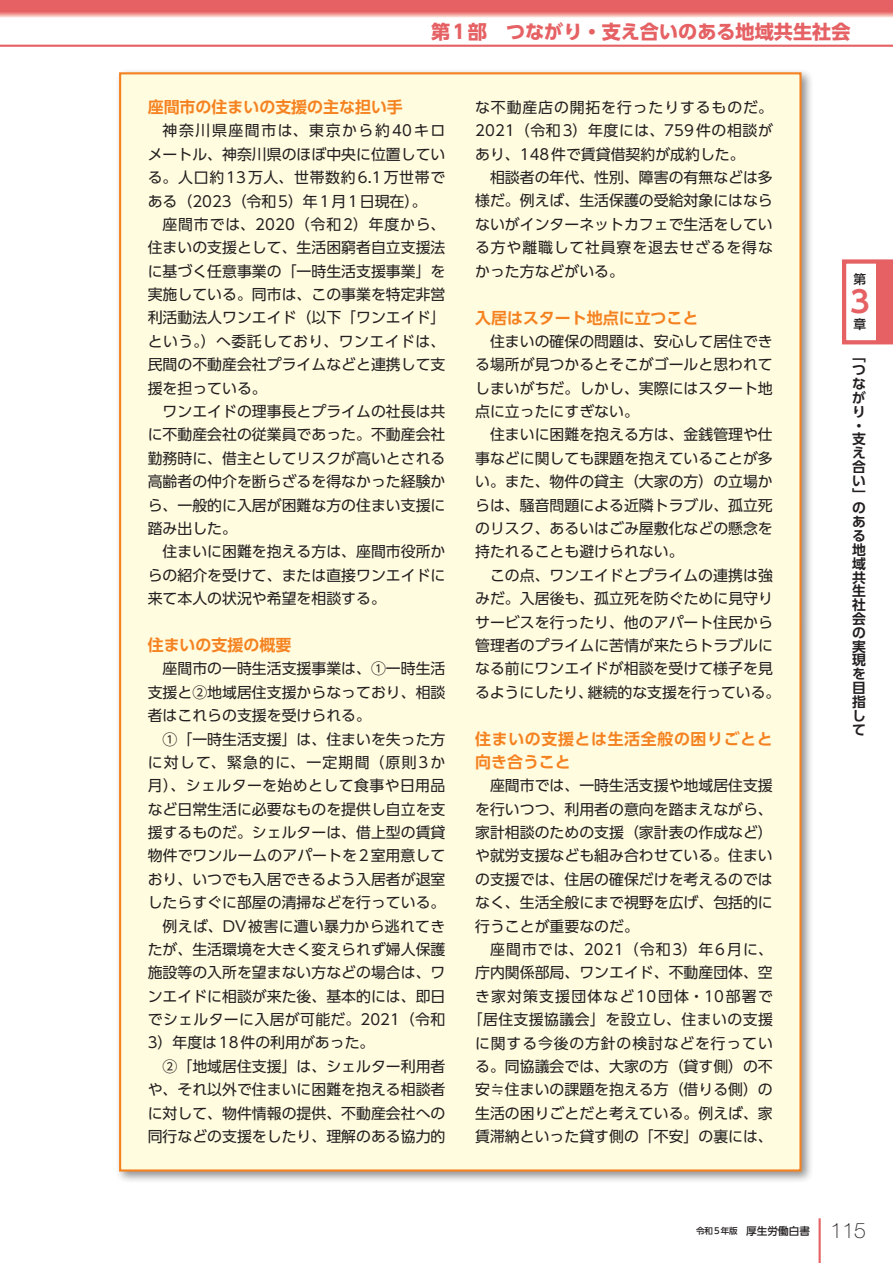
<style>
.page{position:relative;width:893px;height:1263px;background:#fff}
.page>*{position:absolute;margin:0;border:0;box-sizing:border-box;transform-origin:0 0}
.t1{font:700 29.7px "UD Shin Go Pr 6 N De";color:#e56164}
.t2{font:700 19.2px "UD Shin Go Pr 6 N";color:#e56164}
.t3{font:700 15.9px "UD Shin Go Pr 6 N De";color:#f58220}
.t4{font:700 15.9px/23.4px "UD Shin Go Pr 6 N De";letter-spacing:.04em;color:#f58220}
.t5{font:14.85px/23.4px "UD Shin Go Pr 6 N";color:#231f20;text-align:justify}
.t6{font:14.85px "UD Shin Go Pr 6 N";letter-spacing:.025em;color:#231f20}
.t7{font:14.85px "UD Shin Go Pr 6 N";letter-spacing:.03em;color:#231f20}
.t8{font:14.85px "UD Shin Go Pr 6 N";letter-spacing:.08em;color:#231f20}
.t9{font:14.85px "UD Shin Go Pr 6 N";letter-spacing:.02em;color:#231f20}
.t10{font:700 13.8px/13.8px "UD Shin Go Pr 6 N De";color:#231f20}
.t11{font:500 12.75px "UD Shin Go Pr 6 N";color:#231f20}
.t12{font:500 8.55px "UD Shin Go Pr 6 N";letter-spacing:.065em;color:#231f20}
.s1{font-size:10.65px}
.s2{font-family:"Helvetica Neue LT Std";font-weight:100;font-size:21.3px}
</style>
<div class="page">
<div style="left:115px;top:68px;width:699px;height:1116px;background:#231f20;opacity:.5"></div>
<div style="left:120px;top:73px;width:680px;height:1097px;background:#fffce0"></div>
<hr style="left:819px;top:1218px;width:2px;height:45px;background:#e56164">
<hr style="left:0;top:45px;width:893px;height:2px;background:#e56164">
<svg style="left:0;top:0;width:893px;height:17px;background:#e87475"></svg>
<svg style="left:842px;top:259px;width:51px;height:85px"></svg>
<p class="t2" style="left:431px;top:16px;width:421px">第1部　つながり・支え合いのある地域共生社会</p>
<p class="t3" style="left:148px;top:94px;width:257px">座間市の住まいの支援の主な担い手</p>
<p class="t5" style="left:148px;top:119px;width:299px;text-indent:15px">神奈川県座間市は、東京から約40キロメートル、神奈川県のほぼ中央に位置している。人口約13万人、世帯数約6.1万世帯である（2023（令和5）年1月1日現在）。</p>
<p class="t5" style="left:148px;top:212px;width:299px;text-indent:15px">座間市では、2020（令和2）年度から、住まいの支援として、生活困窮者自立支援法に基づく任意事業の「一時生活支援事業」を実施している。同市は、この事業を特定非営利活動法人ワンエイド（以下「ワンエイド」という。）へ委託しており、ワンエイドは、民間の不動産会社プライムなどと連携して支援を担っている。</p>
<p class="t5" style="left:148px;top:399px;width:299px;text-indent:15px">ワンエイドの理事長とプライムの社長は共に不動産会社の従業員であった。不動産会社勤務時に、借主としてリスクが高いとされる高齢者の仲介を断らざるを得なかった経験から、一般的に入居が困難な方の住まい支援に踏み出した。</p>
<p class="t5" style="left:148px;top:539px;width:299px;text-indent:15px">住まいに困難を抱える方は、座間市役所からの紹介を受けて、または直接ワンエイドに来て本人の状況や希望を相談する。</p>
<p class="t3" style="left:148px;top:632px;width:145px">住まいの支援の概要</p>
<p class="t5" style="left:148px;top:657px;width:299px;text-indent:15px">座間市の一時生活支援事業は、①一時生活支援と②地域居住支援からなっており、相談者はこれらの支援を受けられる。</p>
<p class="t5" style="left:163px;top:727px;width:284px">①「一時生活支援」は、住まいを失った方</p>
<p class="t8" style="left:148px;top:750px;width:299px">に対して、緊急的に、一定期間（原則3か</p>
<p class="t7" style="left:148px;top:774px;width:299px">月）、シェルターを始めとして食事や日用品</p>
<p class="t5" style="left:148px;top:797px;width:299px">など日常生活に必要なものを提供し自立を支</p>
<p class="t5" style="left:148px;top:820px;width:299px">援するものだ。シェルターは、借上型の賃貸</p>
<p class="t5" style="left:148px;top:844px;width:299px">物件でワンルームのアパートを2室用意して</p>
<p class="t5" style="left:148px;top:867px;width:299px">おり、いつでも入居できるよう入居者が退室</p>
<p class="t5" style="left:148px;top:890px;width:299px">したらすぐに部屋の清掃などを行っている。</p>
<p class="t9" style="left:163px;top:914px;width:284px">例えば、DV被害に遭い暴力から逃れてき</p>
<p class="t5" style="left:148px;top:937px;width:299px">たが、生活環境を大きく変えられず婦人保護</p>
<p class="t5" style="left:148px;top:960px;width:299px">施設等の入所を望まない方などの場合は、ワ</p>
<p class="t5" style="left:148px;top:984px;width:299px">ンエイドに相談が来た後、基本的には、即日</p>
<p class="t6" style="left:148px;top:1007px;width:299px">でシェルターに入居が可能だ。2021（令和</p>
<p class="t5" style="left:148px;top:1031px;width:228px">3）年度は18件の利用があった。</p>
<p class="t5" style="left:163px;top:1054px;width:284px">②「地域居住支援」は、シェルター利用者</p>
<p class="t5" style="left:148px;top:1077px;width:299px">や、それ以外で住まいに困難を抱える相談者</p>
<p class="t5" style="left:148px;top:1101px;width:299px">に対して、物件情報の提供、不動産会社への</p>
<p class="t5" style="left:148px;top:1124px;width:299px">同行などの支援をしたり、理解のある協力的</p>
<p class="t5" style="left:475px;top:95px;width:299px">な不動産店の開拓を行ったりするものだ。2021（令和3）年度には、759件の相談があり、148件で賃貸借契約が成約した。</p>
<p class="t5" style="left:475px;top:165px;width:299px;text-indent:15px">相談者の年代、性別、障害の有無などは多様だ。例えば、生活保護の受給対象にはならないがインターネットカフェで生活をしている方や離職して社員寮を退去せざるを得なかった方などがいる。</p>
<p class="t3" style="left:475px;top:305px;width:225px">入居はスタート地点に立つこと</p>
<p class="t5" style="left:475px;top:329px;width:299px;text-indent:15px">住まいの確保の問題は、安心して居住できる場所が見つかるとそこがゴールと思われてしまいがちだ。しかし、実際にはスタート地点に立ったにすぎない。</p>
<p class="t5" style="left:475px;top:423px;width:299px;text-indent:15px">住まいに困難を抱える方は、金銭管理や仕事などに関しても課題を抱えていることが多い。また、物件の貸主（大家の方）の立場からは、騒音問題による近隣トラブル、孤立死のリスク、あるいはごみ屋敷化などの懸念を持たれることも避けられない。</p>
<p class="t5" style="left:475px;top:563px;width:307px;text-align:center">この点、ワンエイドとプライムの連携は強<br>みだ。入居後も、孤立死を防ぐために見守りサービスを行ったり、他のアパート住民から管理者のプライムに苦情が来たらトラブルになる前にワンエイドが相談を受けて様子を見るようにしたり、継続的な支援を行っている。</p>
<p class="t4" style="left:475px;top:727px;width:299px">住まいの支援とは生活全般の困りごとと向き合うこと</p>
<p class="t5" style="left:475px;top:773px;width:299px;text-indent:15px">座間市では、一時生活支援や地域居住支援を行いつつ、利用者の意向を踏まえながら、家計相談のための支援（家計表の作成など）や就労支援なども組み合わせている。住まいの支援では、住居の確保だけを考えるのではなく、生活全般にまで視野を広げ、包括的に行うことが重要なのだ。</p>
<p class="t5" style="left:468px;top:937px;width:307px;text-align:right">座間市では、2021（令和3）年6月に、<br>庁内関係部局、ワンエイド、不動産団体、空き家対策支援団体など10団体・10部署で「居住支援協議会」を設立し、住まいの支援に関する今後の方針の検討などを行っている。同協議会では、大家の方（貸す側）の不安≒住まいの課題を抱える方（借りる側）の生活の困りごとだと考えている。例えば、家賃滞納といった貸す側の「不安」の裏には、</p>
<p class="t11" style="left:854px;top:269px;width:14px">第</p>
<h1 class="t1" style="left:850px;top:277px;width:21px">3</h1>
<p class="t11" style="left:854px;top:314px;width:14px">章</p>
<p class="t10" style="left:852px;top:349px;width:15px">「つながり・支え合い」のある地域共生社会の実現を目指して</p>
<p class="t12" style="left:696px;top:1224px;width:172px">令和5年版　<span class="s1">厚生労働白書</span> <span class="s2">115</span></p>
</div>
